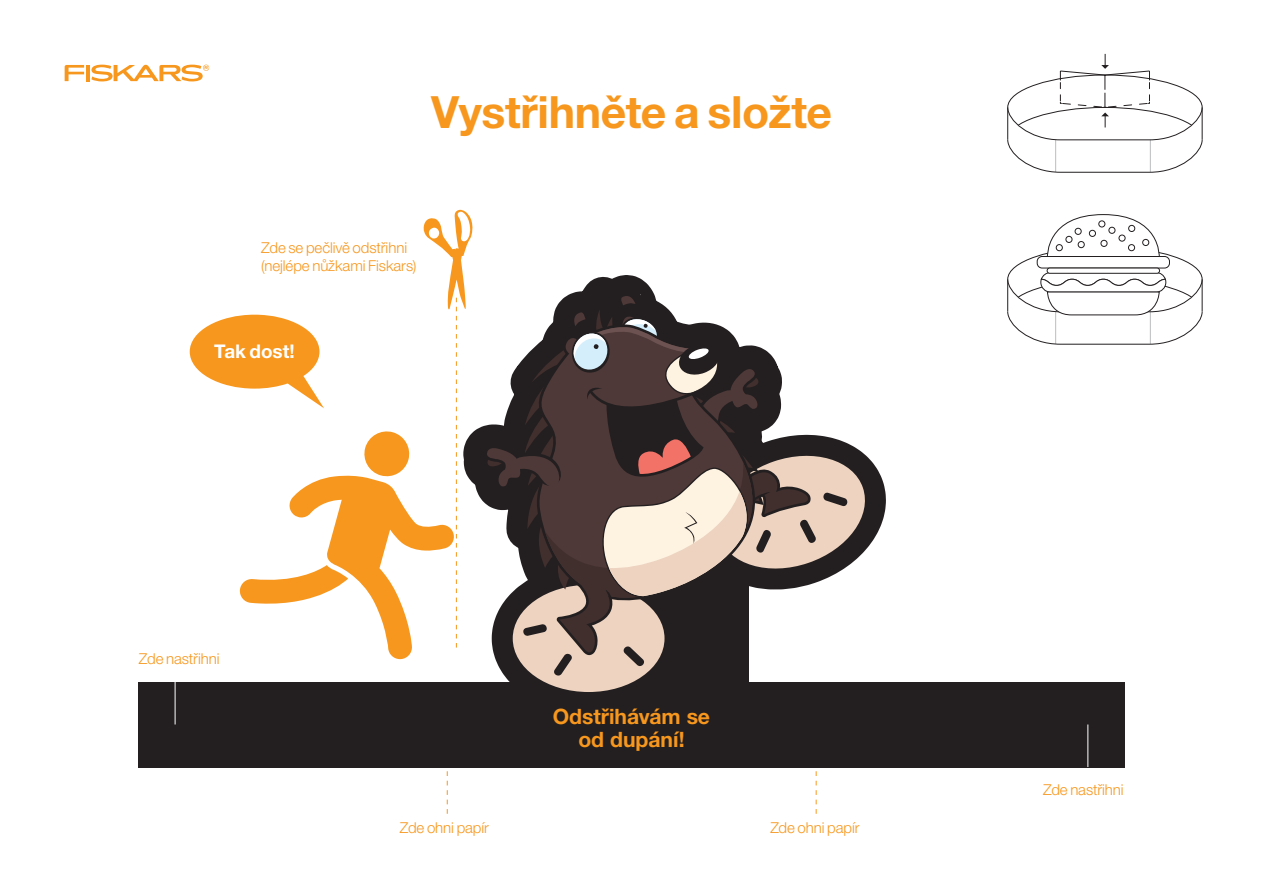
<style>
.page{position:relative;width:1263px;height:893px;background:#fff}
.page>*{position:absolute;margin:0;border:0;box-sizing:border-box;transform-origin:0 0}
.t1{font:700 44.55px "Helvetica Neue LTW1 G";letter-spacing:-.01em;color:#f7971d}
.t2{font:700 21.15px/22.6px "Helvetica Neue LTW1 G";letter-spacing:-.005em;color:#f7971d;text-align:center}
.t3{font:700 18.9px "Helvetica Neue LTW1 G";letter-spacing:.005em;color:#fff}
.t4{font:300 15px/18px "Helvetica Neue LTW1 G";letter-spacing:-.005em;color:#f7971d}
</style>
<div class="page">
<div style="left:138px;top:682px;width:987px;height:85px;background:#231f20"></div>
<hr style="left:175px;top:682px;width:1px;height:42px;background:#fff">
<hr style="left:1087px;top:724px;width:1px;height:43px;background:#fff">
<svg style="left:1007px;top:214px;width:196px;height:131px"></svg>
<div style="left:1074px;top:228px;width:8px;height:7px;border:1px solid #231f20;border-radius:50%"></div>
<div style="left:1047px;top:268px;width:112px;height:5px;background:#fff;border-radius:3px"></div>
<div style="left:1047px;top:268px;width:113px;height:6px;border:1px solid #231f20;border-radius:3px"></div>
<svg style="left:1007px;top:54px;width:196px;height:119px"></svg>
<hr style="left:86px;top:65px;width:4px;height:16px;background:#f7971d">
<svg style="left:65px;top:65px;width:19px;height:16px"></svg>
<svg style="left:91px;top:65px;width:118px;height:16px"></svg>
<svg style="left:190px;top:314px;width:88px;height:290px"></svg>
<svg style="left:278px;top:209px;width:638px;height:605px"></svg>
<div style="left:513px;top:585px;width:151px;height:107px;background:#edd3c0;border-radius:50%"></div>
<svg style="left:484px;top:294px;width:388px;height:384px"></svg>
<h1 class="t1" style="left:431px;top:85px;width:402px">Vystřihněte a složte</h1>
<p class="t4" style="left:261px;top:239px;width:157px">Zde se pečlivě odstřihni (nejlépe nůžkami Fiskars)</p>
<p class="t3" style="left:214px;top:340px;width:82px">Tak dost!</p>
<p class="t4" style="left:139px;top:650px;width:82px">Zde nastřihni</p>
<h2 class="t2" style="left:553px;top:705px;width:159px">Odstřihávám se od dupání!</h2>
<p class="t4" style="left:400px;top:819px;width:91px">Zde ohni papír</p>
<p class="t4" style="left:770px;top:819px;width:91px">Zde ohni papír</p>
<p class="t4" style="left:1043px;top:780px;width:82px">Zde nastřihni</p>
</div>
